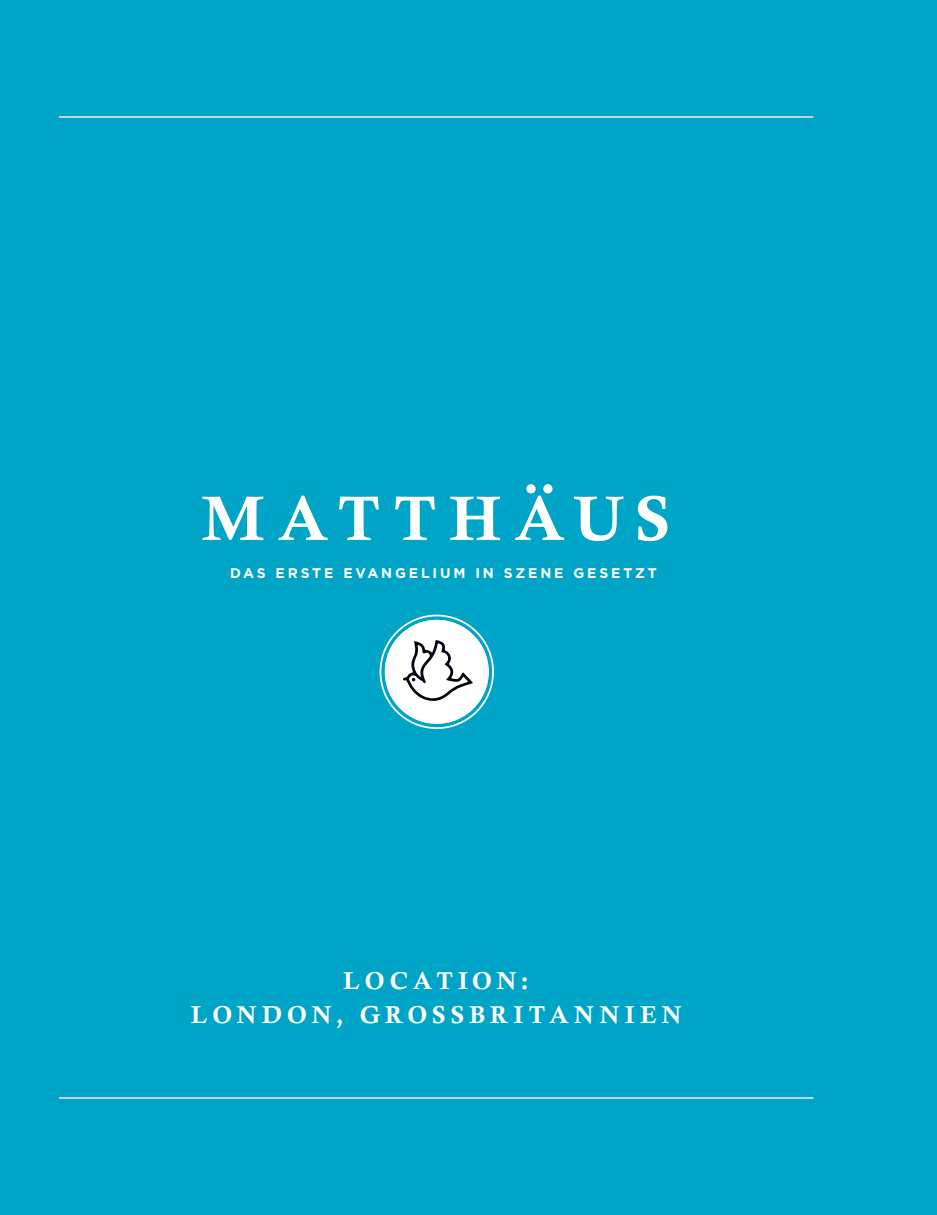
<style>
.page{position:relative;width:937px;height:1215px;background:#fff}
.page>*{position:absolute;margin:0;border:0;box-sizing:border-box;transform-origin:0 0}
.t1{font:700 63px "Calisto MT Pro";letter-spacing:.215em;color:#fff}
.t2{font:700 24.5px/33.2px "Calisto MT Pro";letter-spacing:.205em;color:#fff;text-align:center}
.t3{font:700 14px "Gotham";letter-spacing:.2em;color:#fff}
</style>
<div class="page">
<div style="left:0;top:0;width:936px;height:1214px;background:#00a4c6"></div>
<div style="left:385px;top:620px;width:103px;height:103px;background:#fff;border-radius:50%"></div>
<div style="left:379px;top:614px;width:115px;height:115px;border:2px solid #fff;border-radius:50%"></div>
<div style="left:385px;top:620px;width:103px;height:103px;border:5px solid #fff;border-radius:50%"></div>
<svg style="left:403px;top:639px;width:70px;height:62px"></svg>
<hr style="left:59px;top:116px;width:754px;height:2px;background:#d4dee3">
<hr style="left:59px;top:1096px;width:754px;height:2px;background:#d4dee3">
<h1 class="t1" style="left:202px;top:479px;width:469px">MATTHÄUS</h1>
<p class="t3" style="left:230px;top:564px;width:428px">DAS ERSTE EVANGELIUM IN SZENE GESETZT</p>
<h2 class="t2" style="left:191px;top:963px;width:492px">LOCATION:<br>LONDON, GROSSBRITANNIEN</h2>
</div>
